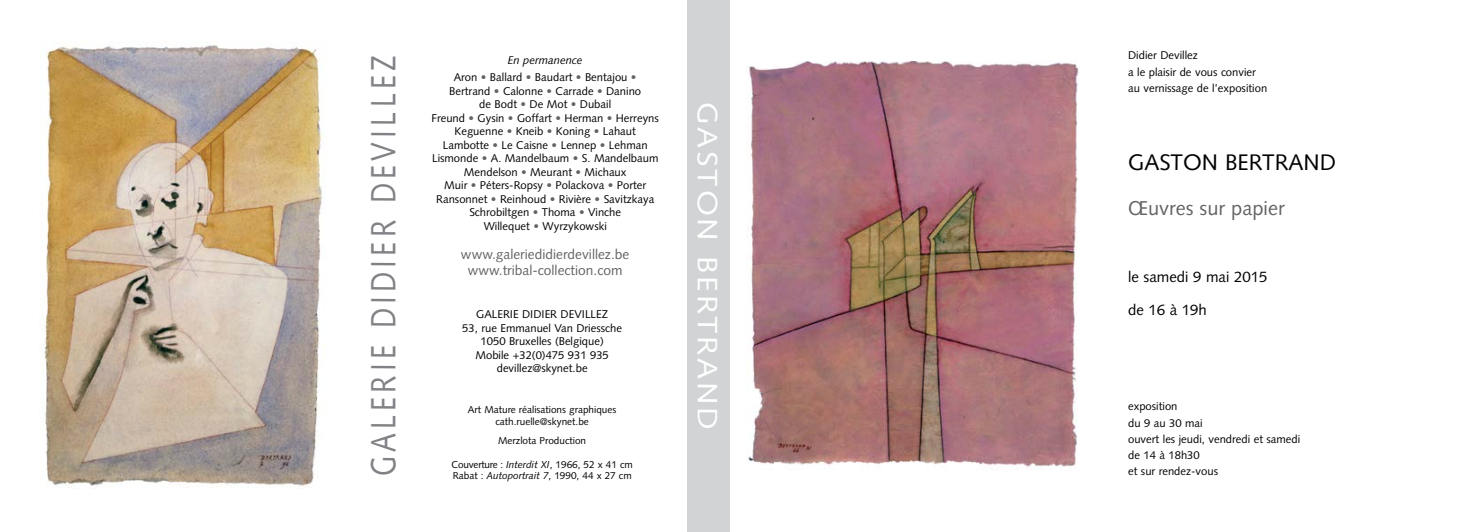
<style>
.page{position:relative;width:1460px;height:532px;background:#fff}
.page>*{position:absolute;margin:0;border:0;box-sizing:border-box;transform-origin:0 0}
.t1{font:35px "Syntax LT Std";letter-spacing:.15em;color:#808285;scale:.8 1}
.t2{font:28.12px "Syntax LT Std";color:#fff;scale:1.11 1}
.t3{font:22.5px "Syntax LT Std";color:#000}
.t4{font:20px "Syntax LT Std";color:#636466}
.t5{font:15px "Syntax LT Std";color:#000}
.t6{font:13.75px/16.5px "Syntax LT Std";color:#636466;text-align:center}
.t7{font:11.25px/13.5px "Syntax LT Std";color:#000;text-align:center}
.t8{font:10px/12px "Syntax LT Std";color:#000;text-align:center}
.s1{font-style:italic}
.s2{color:#636466}
</style>
<div class="page">
<div style="left:687px;top:0;width:43px;height:531px;background:#d1d3d4"></div>
<img style="left:39px;top:45px;width:284px;height:442px">
<img style="left:748px;top:61px;width:331px;height:408px">
<h1 class="t1" style="left:363px;top:476px;width:527px;rotate:-90deg">GALERIE DIDIER DEVILLEZ</h1>
<p class="t7" style="left:454px;top:52px;width:184px;line-height:17px"><span class="s1">En permanence<br></span>Aron <span class="s2">•</span> Ballard <span class="s2">•</span> Baudart <span class="s2">•</span> Bentajou <span class="s2">•</span></p>
<p class="t7" style="left:431px;top:84px;width:229px">Bertrand <span class="s2">•</span> Calonne <span class="s2">•</span> Carrade <span class="s2">•</span> Danino<br>de Bodt <span class="s2">•</span> De Mot <span class="s2">•</span> Dubail<br>Freund <span class="s2">•</span> Gysin <span class="s2">•</span> Goffart <span class="s2">•</span> Herman <span class="s2">•</span> Herreyns Keguenne <span class="s2">•</span> Kneib <span class="s2">•</span> Koning <span class="s2">•</span> Lahaut Lambotte <span class="s2">•</span> Le Caisne <span class="s2">•</span> Lennep <span class="s2">•</span> Lehman Lismonde <span class="s2">•</span> A. Mandelbaum <span class="s2">•</span> S. Mandelbaum Mendelson <span class="s2">•</span> Meurant <span class="s2">•</span> Michaux<br>Muir <span class="s2">•</span> Péters-Ropsy <span class="s2">•</span> Polackova <span class="s2">•</span> Porter Ransonnet <span class="s2">•</span> Reinhoud <span class="s2">•</span> Rivière <span class="s2">•</span> Savitzkaya Schrobiltgen <span class="s2">•</span> Thoma <span class="s2">•</span> Vinche<br>Willequet <span class="s2">•</span> Wyrzykowski</p>
<p class="t6" style="left:461px;top:246px;width:170px">www.galeriedidierdevillez.be www.tribal-collection.com</p>
<p class="t7" style="left:462px;top:308px;width:161px">GALERIE DIDIER DEVILLEZ<br>53, rue Emmanuel Van Driessche<br>1050 Bruxelles (Belgique)<br>Mobile +32(0)475 931 935 devillez@skynet.be</p>
<p class="t8" style="left:468px;top:403px;width:150px">Art Mature réalisations graphiques cath.ruelle@skynet.be</p>
<p class="t8" style="left:498px;top:435px;width:89px">Merzlota Production</p>
<p class="t8" style="left:451px;top:458px;width:183px;line-height:11.2px;text-align:left">Couverture : <span class="s1">Interdit XI</span>, 1966, 52 x 41 cm<br>Rabat : <span class="s1">Autoportrait 7</span>, 1990, 44 x 27 cm</p>
<h2 class="t2" style="left:724px;top:102px;width:292px;rotate:90deg">gaston bertrand</h2>
<p class="t7" style="left:1128px;top:47px;width:141px;line-height:16.2px;text-align:left">Didier Devillez<br>a le plaisir de vous convier au vernissage de l’exposition</p>
<h3 class="t3" style="left:1128px;top:149px;width:15px">gast</h3>
<h3 class="t3" style="left:1183px;top:149px;width:56px">on bertra</h3>
<h3 class="t3" style="left:1303px;top:149px;width:30px">nd</h3>
<h3 class="t4" style="left:1128px;top:196px;width:158px">Œuvres sur papier</h3>
<h3 class="t5" style="left:1128px;top:267px;width:141px">le samedi 9 mai 2015</h3>
<h3 class="t5" style="left:1128px;top:301px;width:80px">de 16 à 19h</h3>
<p class="t7" style="left:1128px;top:398px;width:174px;line-height:16.2px;text-align:left">exposition<br>du 9 au 30 mai<br>ouvert les jeudi, vendredi et samedi de 14 à 18h30</p>
<p class="t7" style="left:1128px;top:464px;width:91px">et sur rendez-vous</p>
</div>
